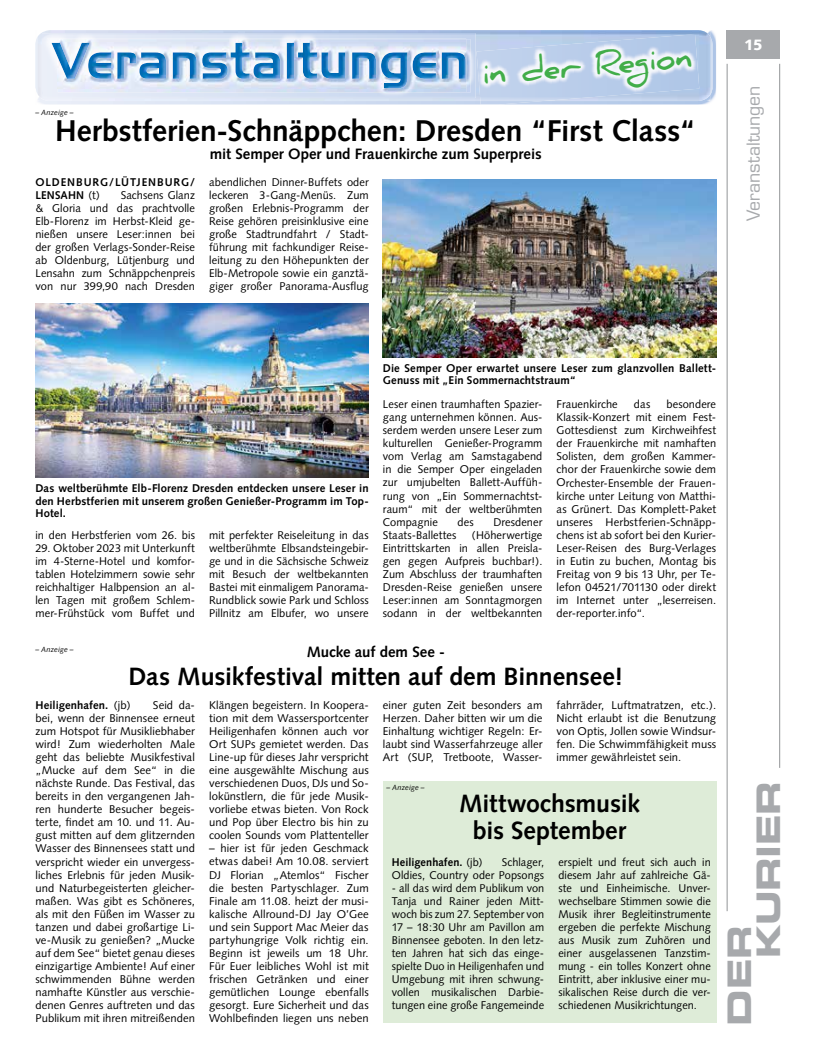
<style>
.page{position:relative;width:819px;height:1053px;background:#fff}
.page>*{position:absolute;margin:0;border:0;box-sizing:border-box;transform-origin:0 0}
.t1{font:32.5px/28.9px "Eurostile LT Std Bold Ex 2";letter-spacing:-.01em;color:#a7a9ac}
.t2{font:700 31.25px "Daniel";color:#41ad49}
.t3{font:700 30px "Syntax LT Std";color:#000}
.t4{font:700 25px/27.5px "Syntax LT Std";letter-spacing:-.005em;color:#000;text-align:center}
.t5{font:17.5px "Eurostile LT Std";letter-spacing:-.005em;color:#a7a9ac}
.t6{font:700 15px "Syntax LT Std";color:#000}
.t7{font:900 15px "Syntax LT Std";color:#fff}
.t8{font:11.25px/13px "Syntax";letter-spacing:.005em;color:#000;text-align:justify}
.t9{font:700 11.25px/12.5px "Syntax LT Std";letter-spacing:.01em;color:#000}
.t10{font:700 11.25px "Syntax";letter-spacing:.015em;color:#000}
.t11{font:700 11.25px/13px "Syntax";letter-spacing:.075em;color:#000}
.t12{font:italic 7.5px "Syntax LT Std";letter-spacing:.015em;color:#000}
.s1{font-weight:400}
</style>
<div class="page">
<div style="left:383px;top:781px;width:333px;height:241px;background:#deecd8"></div>
<hr style="left:726px;top:64px;width:1px;height:847px;background:#939598">
<hr style="left:779px;top:64px;width:1px;height:703px;background:#939598">
<div style="left:726px;top:30px;width:54px;height:29px;background:#a7a9ac"></div>
<img style="left:38px;top:30px;width:678px;height:75px">
<img style="left:711px;top:39px;width:1px;height:54px">
<img style="left:35px;top:42px;width:1px;height:46px">
<img style="left:38px;top:30px;width:672px;height:71px">
<img style="left:42px;top:33px;width:433px;height:65px">
<img style="left:58px;top:39px;width:412px;height:54px">
<img style="left:58px;top:39px;width:408px;height:53px">
<img style="left:58px;top:43px;width:408px;height:45px">
<img style="left:480px;top:102px;width:63px;height:3px">
<img style="left:480px;top:101px;width:63px;height:1px">
<img style="left:476px;top:34px;width:223px;height:67px">
<img style="left:383px;top:179px;width:333px;height:178px">
<img style="left:35px;top:303px;width:334px;height:174px">
<p class="t2" style="left:480px;top:56px;width:212px;rotate:-5deg">in der Region</p>
<p class="t3" style="left:55px;top:114px;width:642px">Herbstferien-Schnäppchen: Dresden “First Class“</p>
<p class="t6" style="left:210px;top:145px;width:333px">mit Semper Oper und Frauenkirche zum Superpreis</p>
<p class="t11" style="left:35px;top:175px;width:161px">OLDENBURG/LÜTJENBURG/<br>LENSAHN <span class="s1">(t)</span></p>
<p class="t12" style="left:35px;top:108px;width:40px">– Anzeige –</p>
<p class="t8" style="left:209px;top:175px;width:161px">abendlichen Dinner-Buffets oder leckeren 3-Gang-Menüs. Zum großen Erlebnis-Programm der Reise gehören preisinklusive eine große Stadtrundfahrt / Stadt&shy;führung mit fachkundiger Reise&shy;leitung zu den Höhepunkten der Elb-Metropole sowie ein ganztä&shy;giger großer Panorama-Ausflug</p>
<p class="t8" style="left:35px;top:188px;width:161px;text-indent:85px">Sachsens Glanz &amp; Gloria und das prachtvolle Elb-Florenz im Herbst-Kleid ge&shy;nießen unsere Leser:innen bei der großen Verlags-Sonder-Reise ab Oldenburg, Lütjenburg und Lensahn zum Schnäppchenpreis von nur 399,90 nach Dresden</p>
<p class="t7" style="left:744px;top:36px;width:20px">15</p>
<p class="t5" style="left:743px;top:221px;width:137px;rotate:-90deg">Veranstaltungen</p>
<p class="t9" style="left:35px;top:482px;width:335px;text-align:justify">Das weltberühmte Elb-Florenz Dresden entdecken unsere Leser in den Herbstferien mit unserem großen Genießer-Programm im Top-Hotel.</p>
<p class="t8" style="left:35px;top:528px;width:161px">in den Herbstferien vom 26. bis</p>
<p class="t8" style="left:35px;top:541px;width:161px">29. Oktober 2023 mit Unterkunft im 4-Sterne-Hotel und komfor&shy;tablen Hotelzimmern sowie sehr reichhaltiger Halbpension an al&shy;len Tagen mit großem Schlem&shy;mer-Frühstück vom Buffet und</p>
<p class="t8" style="left:209px;top:528px;width:161px">mit perfekter Reiseleitung in das weltberühmte Elbsandsteingebir&shy;ge und in die Sächsische Schweiz mit Besuch der weltbekannten Bastei mit einmaligem Panorama-Rundblick sowie Park und Schloss Pillnitz am Elbufer, wo unsere</p>
<p class="t9" style="left:383px;top:362px;width:335px">Die Semper Oper erwartet unsere Leser zum glanzvollen Ballett-<br>Genuss mit „Ein Sommernachtstraum“</p>
<p class="t8" style="left:383px;top:397px;width:161px">Leser einen traumhaften Spazier&shy;gang unternehmen können. Aus&shy;serdem werden unsere Leser zum kulturellen Genießer-Programm vom Verlag am Samstagabend in die Semper Oper eingeladen zur umjubelten Ballett-Auffüh&shy;rung von „Ein Sommernachtst&shy;raum“ mit der weltberühmten Compagnie</p>
<p class="t8" style="left:457px;top:515px;width:18px">des</p>
<p class="t8" style="left:493px;top:515px;width:50px">Dresdener</p>
<p class="t8" style="left:383px;top:528px;width:161px;text-indent:89px">(Höherwertige Eintrittskarten in allen Preisla&shy;gen gegen Aufpreis buchbar!).<br>Zum Abschluss der traumhaften Dresden-Reise genießen unsere Leser:innen am Sonntagmorgen sodann in der weltbekannten</p>
<p class="t8" style="left:383px;top:528px;width:75px">Staats-Ballettes</p>
<p class="t8" style="left:556px;top:397px;width:161px;text-indent:110px">besondere Klassik-Konzert mit einem Fest-Gottesdienst zum Kirchweihfest der Frauenkirche mit namhaften Solisten, dem großen Kammer&shy;chor der Frauenkirche sowie dem Orchester-Ensemble der Frauen&shy;kirche unter Leitung von Matthi&shy;as Grünert. Das Komplett-Paket unseres Herbstferien-Schnäpp&shy;chens ist ab sofort bei den Kurier-Leser-Reisen des Burg-Verlages in Eutin zu buchen, Montag bis Freitag von 9 bis 13 Uhr, per Te&shy;lefon 04521/701130 oder direkt im Internet unter „leserreisen. der-reporter.info“.</p>
<p class="t8" style="left:556px;top:397px;width:63px">Frauenkirche</p>
<p class="t8" style="left:634px;top:397px;width:18px">das</p>
<p class="t12" style="left:35px;top:644px;width:40px">– Anzeige –</p>
<p class="t6" style="left:307px;top:643px;width:140px">Mucke auf dem See -</p>
<p class="t4" style="left:128px;top:662px;width:496px">Das Musikfestival mitten auf dem Binnensee!</p>
<p class="t10" style="left:35px;top:698px;width:97px">Heiligenhafen. <span class="s1">(jb)</span></p>
<p class="t8" style="left:35px;top:698px;width:161px;text-indent:117px">Seid da&shy;bei, wenn der Binnensee erneut zum Hotspot für Musikliebhaber wird! Zum wiederholten Male geht das beliebte Musikfestival „Mucke auf dem See“ in die nächste Runde. Das Festival, das bereits in den vergangenen Jah&shy;ren hunderte Besucher begeis&shy;terte, findet am 10. und 11. Au&shy;gust mitten auf dem glitzernden Wasser des Binnensees statt und verspricht wieder ein unvergess&shy;liches Erlebnis für jeden Musik&shy;und Naturbegeisterten gleicher&shy;maßen. Was gibt es Schöneres, als mit den Füßen im Wasser zu tanzen und dabei großartige Li&shy;ve-Musik zu genießen? „Mucke auf dem See“ bietet genau dieses einzigartige Ambiente! Auf einer schwimmenden Bühne werden namhafte Künstler aus verschie&shy;denen Genres auftreten und das Publikum mit ihren mitreißenden</p>
<p class="t8" style="left:209px;top:698px;width:161px">Klängen begeistern. In Koopera&shy;tion mit dem Wassersportcenter Heiligenhafen können auch vor Ort SUPs gemietet werden. Das Line-up für dieses Jahr verspricht eine ausgewählte Mischung aus verschiedenen Duos, DJs und So&shy;lokünstlern, die für jede Musik&shy;vorliebe etwas bieten. Von Rock und Pop über Electro bis hin zu coolen Sounds vom Plattenteller</p>
<p class="t8" style="left:209px;top:842px;width:161px">– hier ist für jeden Geschmack etwas dabei! Am 10.08. serviert DJ Florian „Atemlos“ Fischer die besten Partyschlager. Zum Finale am 11.08. heizt der musi&shy;kalische Allround-DJ Jay O’Gee und sein Support Mac Meier das partyhungrige Volk richtig ein.<br>Beginn ist jeweils um 18 Uhr.<br>Für Euer leibliches Wohl ist mit frischen Getränken und einer gemütlichen Lounge ebenfalls gesorgt. Eure Sicherheit und das Wohlbefinden liegen uns neben</p>
<p class="t8" style="left:383px;top:698px;width:161px">einer guten Zeit besonders am Herzen. Daher bitten wir um die Einhaltung wichtiger Regeln: Er&shy;laubt sind Wasserfahrzeuge aller Art (SUP, Tretboote, Wasser-</p>
<p class="t8" style="left:556px;top:698px;width:161px">fahrräder, Luftmatratzen, etc.).<br>Nicht erlaubt ist die Benutzung von Optis, Jollen sowie Windsur&shy;fen. Die Schwimmfähigkeit muss immer gewährleistet sein.</p>
<p class="t4" style="left:459px;top:789px;width:182px">Mittwochsmusik bis September</p>
<p class="t10" style="left:392px;top:855px;width:92px">Heiligenhafen. <span class="s1">(jb)</span></p>
<p class="t12" style="left:386px;top:783px;width:40px">– Anzeige –</p>
<p class="t8" style="left:558px;top:855px;width:154px">erspielt und freut sich auch in diesem Jahr auf zahlreiche Gä&shy;ste und Einheimische. Unver&shy;wechselbare Stimmen sowie die Musik ihrer Begleitinstrumente ergeben die perfekte Mischung aus Musik zum Zuhören und einer ausgelassenen Tanzstim&shy;mung - ein tolles Konzert ohne Eintritt, aber inklusive einer mu&shy;sikalischen Reise durch die ver&shy;schiedenen Musikrichtungen.</p>
<p class="t8" style="left:392px;top:855px;width:154px;text-align:right">Schlager,<br>Oldies, Country oder Popsongs</p>
<p class="t8" style="left:392px;top:881px;width:154px">- all das wird dem Publikum von Tanja und Rainer jeden Mitt&shy;woch bis zum 27. September von 17 – 18:30 Uhr am Pavillon am Binnensee geboten. In den letz&shy;ten Jahren hat sich das einge&shy;spielte Duo in Heiligenhafen und Umgebung mit ihren schwung&shy;vollen musikalischen Darbie&shy;tungen eine große Fangemeinde</p>
<p class="t1" style="left:724px;top:958px;width:179px;text-indent:-67px;rotate:-90deg">Der<br>Kurier</p>
</div>
